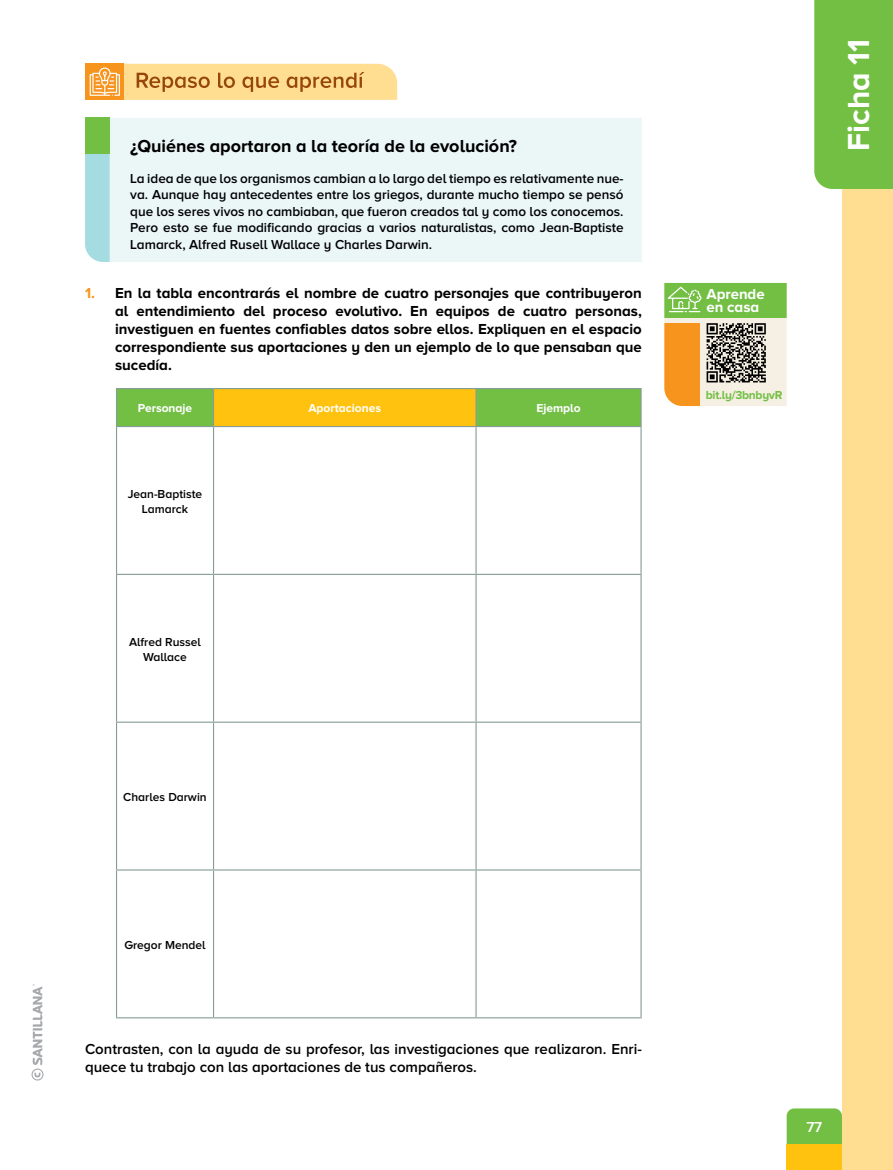
<style>
.page{position:relative;width:893px;height:1170px;background:#fff}
.page>*{position:absolute;margin:0;border:0;box-sizing:border-box;transform-origin:0 0}
.t1{font:700 31.5px "Proxima Nova A";color:#fff}
.t2{font:700 18px "Proxima Nova A";color:#000}
.t3{font:700 15px/18px "Proxima Nova A";color:#000;text-align:justify}
.t4{font:600 15px/18px "Proxima Nova A";color:#000}
.t5{font:700 15px/13.5px "Proxima Nova A";letter-spacing:-.005em;color:#fff}
.t6{font:600 15px "Proxima Nova A";color:#fff}
.t7{font:600 13.5px/16.5px "Proxima Nova A";color:#000;text-align:justify}
.t8{font:600 12px/15px "Proxima Nova A";color:#000;text-align:center}
.t9{font:700 12px "Proxima Nova A";color:#fff}
.t10{font:700 12px "Proxima Nova A";letter-spacing:-.025em;color:#72bf44}
.s1{color:#f7941e}
</style>
<div class="page">
<div style="left:787px;top:1108px;width:55px;height:36px;background:#72bf44"></div>
<div style="left:787px;top:1144px;width:55px;height:25px;background:#ffc20e"></div>
<div style="left:842px;top:0;width:51px;height:1169px;background:#ffdd91"></div>
<div style="left:814px;top:0;width:79px;height:189px;background:#72bf44"></div>
<svg style="left:85px;top:64px;width:312px;height:36px;background:#f3c77a"></svg>
<div style="left:110px;top:118px;width:532px;height:144px;background:#ebf6f7"></div>
<svg style="left:85px;top:154px;width:25px;height:108px;background:#a8dde3"></svg>
<div style="left:85px;top:118px;width:25px;height:36px;background:#72bf44"></div>
<div style="left:117px;top:389px;width:523px;height:37px;background:#72bf44"></div>
<div style="left:214px;top:388px;width:262px;height:38px;background:#ffc20e"></div>
<svg style="left:117px;top:427px;width:523px;height:590px"></svg>
<svg style="left:117px;top:722px;width:96px;height:295px"></svg>
<hr style="left:116px;top:388px;width:98px;height:1px;background:#869c96">
<hr style="left:116px;top:389px;width:1px;height:37px;background:#869c96">
<hr style="left:214px;top:388px;width:262px;height:1px;background:#869c96">
<hr style="left:213px;top:389px;width:1px;height:37px;background:#869c96">
<hr style="left:476px;top:388px;width:166px;height:1px;background:#869c96">
<hr style="left:475px;top:389px;width:2px;height:37px;background:#869c96">
<hr style="left:640px;top:389px;width:2px;height:37px;background:#869c96">
<hr style="left:116px;top:426px;width:98px;height:1px;background:#869c96">
<hr style="left:116px;top:427px;width:1px;height:146px;background:#869c96">
<hr style="left:214px;top:426px;width:262px;height:1px;background:#869c96">
<hr style="left:213px;top:427px;width:1px;height:146px;background:#869c96">
<hr style="left:476px;top:426px;width:166px;height:1px;background:#869c96">
<hr style="left:475px;top:427px;width:2px;height:146px;background:#869c96">
<hr style="left:640px;top:427px;width:2px;height:146px;background:#869c96">
<hr style="left:116px;top:573px;width:98px;height:2px;background:#869c96">
<hr style="left:116px;top:575px;width:1px;height:146px;background:#869c96">
<hr style="left:214px;top:573px;width:262px;height:2px;background:#869c96">
<hr style="left:213px;top:575px;width:1px;height:146px;background:#869c96">
<hr style="left:476px;top:573px;width:166px;height:2px;background:#869c96">
<hr style="left:475px;top:575px;width:2px;height:146px;background:#869c96">
<hr style="left:640px;top:575px;width:2px;height:146px;background:#869c96">
<hr style="left:116px;top:721px;width:98px;height:1px;background:#869c96">
<hr style="left:116px;top:722px;width:1px;height:147px;background:#869c96">
<hr style="left:214px;top:721px;width:262px;height:1px;background:#869c96">
<hr style="left:213px;top:722px;width:1px;height:147px;background:#869c96">
<hr style="left:476px;top:721px;width:166px;height:1px;background:#869c96">
<hr style="left:475px;top:722px;width:2px;height:147px;background:#869c96">
<hr style="left:640px;top:722px;width:2px;height:147px;background:#869c96">
<hr style="left:116px;top:869px;width:98px;height:1px;background:#869c96">
<hr style="left:116px;top:870px;width:1px;height:147px;background:#869c96">
<hr style="left:214px;top:869px;width:262px;height:1px;background:#869c96">
<hr style="left:213px;top:870px;width:1px;height:147px;background:#869c96">
<hr style="left:476px;top:869px;width:166px;height:1px;background:#869c96">
<hr style="left:475px;top:870px;width:2px;height:147px;background:#869c96">
<hr style="left:640px;top:870px;width:2px;height:147px;background:#869c96">
<hr style="left:116px;top:1017px;width:98px;height:1px;background:#869c96">
<hr style="left:214px;top:1017px;width:262px;height:1px;background:#869c96">
<hr style="left:476px;top:1017px;width:166px;height:1px;background:#869c96">
<svg style="left:664px;top:283px;width:123px;height:123px;background:#b7b77b"></svg>
<svg style="left:32px;top:984px;width:12px;height:96px"></svg>
<h2 class="t2" style="left:130px;top:136px;width:388px">¿Quiénes aportaron a la teoría de la evolución?</h2>
<p class="t7" style="left:130px;top:169px;width:495px">La idea de que los organismos cambian a lo largo del tiempo es relativamente nue&shy;va. Aunque hay antecedentes entre los griegos, durante mucho tiempo se pensó que los seres vivos no cambiaban, que fueron creados tal y como los conocemos.<br>Pero esto se fue modificando gracias a varios naturalistas, como Jean-Baptiste Lamarck, Alfred Rusell Wallace y Charles Darwin.</p>
<p class="t3" style="left:115px;top:284px;width:528px;text-indent:-30px"><span class="s1">1.</span> En la tabla encontrarás el nombre de cuatro personajes que contribuyeron al entendimiento del proceso evolutivo. En equipos de cuatro personas, investiguen en fuentes confiables datos sobre ellos. Expliquen en el espacio correspondiente sus aportaciones y den un ejemplo de lo que pensaban que sucedía.</p>
<p class="t9" style="left:138px;top:401px;width:56px">Personaje</p>
<p class="t9" style="left:308px;top:401px;width:74px">Aportaciones</p>
<p class="t9" style="left:536px;top:401px;width:46px">Ejemplo</p>
<p class="t8" style="left:128px;top:486px;width:76px">Jean-Baptiste<br>Lamarck</p>
<p class="t8" style="left:129px;top:633px;width:73px">Alfred Russel<br>Wallace</p>
<p class="t8" style="left:123px;top:789px;width:85px">Charles Darwin</p>
<p class="t8" style="left:124px;top:936px;width:83px">Gregor Mendel</p>
<p class="t4" style="left:85px;top:1040px;width:558px">Contrasten, con la ayuda de su profesor, las investigaciones que realizaron. Enri&shy;quece tu trabajo con las aportaciones de tus compañeros.</p>
<p class="t5" style="left:707px;top:287px;width:60px">Aprende en casa</p>
<p class="t10" style="left:706px;top:388px;width:78px">bit.ly/3bnbyvR</p>
<h1 class="t1" style="left:841px;top:151px;width:114px;rotate:-90deg">Ficha 11</h1>
<p class="t6" style="left:806px;top:1118px;width:17px">77</p>
</div>
